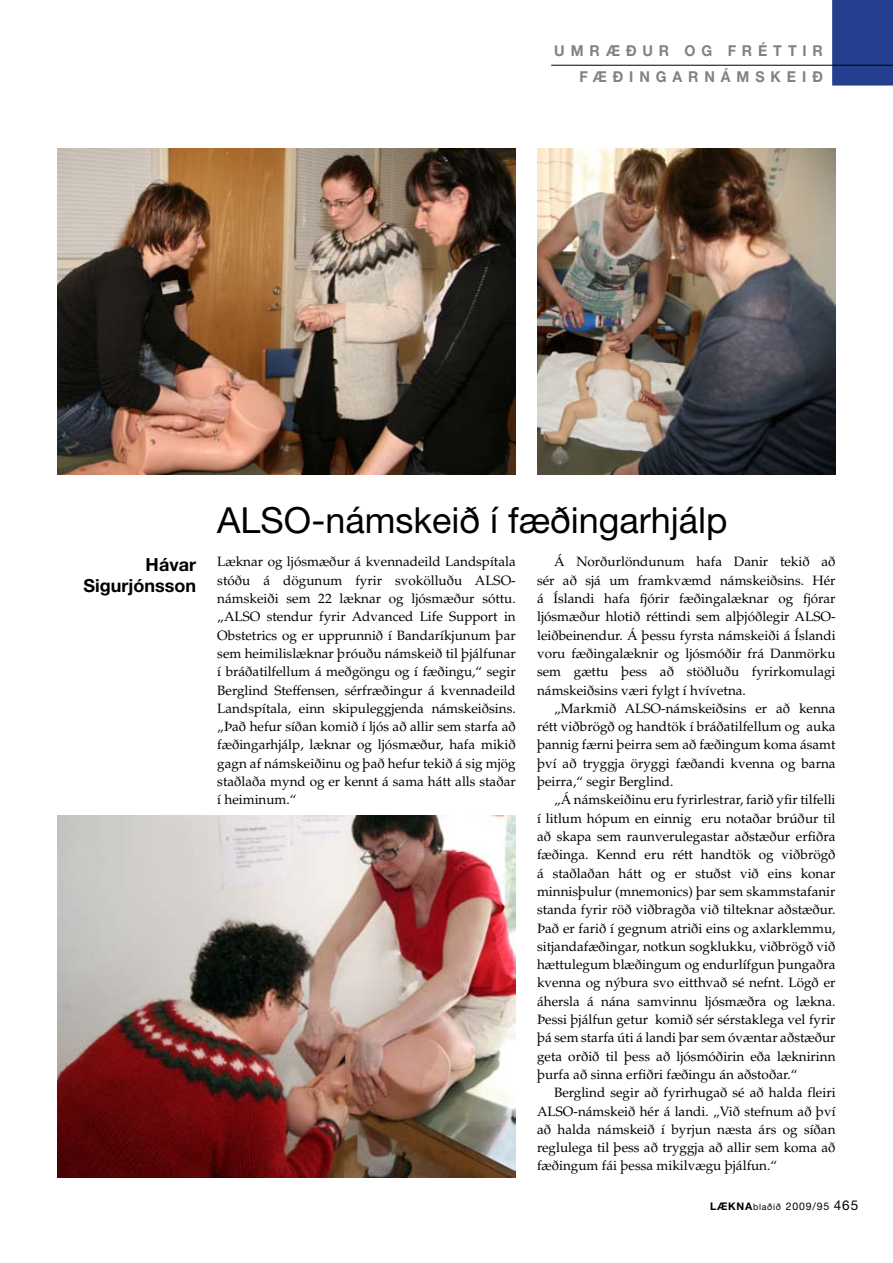
<style>
.page{position:relative;width:893px;height:1263px;background:#fff}
.page>*{position:absolute;margin:0;border:0;box-sizing:border-box;transform-origin:0 0}
.t1{font:36px "Helvetica Neue";color:#000}
.t2{font:700 18px/21px "Helvetica Neue";color:#000;text-align:right}
.t3{font:700 15px/25.5px "Helvetica Neue";letter-spacing:.415em;color:#808284;scale:.95 1}
.t4{font:13.5px/18.3px "Palatino";color:#000;text-align:justify}
.t5{font:10.5px "Helvetica Neue";letter-spacing:.075em;color:#000}
.s1{font-weight:700}
.s2{font-size:9px}
.s3{font-size:13.5px}
</style>
<div class="page">
<div style="left:832px;top:0;width:61px;height:86px;background:#24408f"></div>
<hr style="left:551px;top:65px;width:342px;height:1px;background:#000">
<img style="left:57px;top:149px;width:459px;height:326px">
<img style="left:57px;top:815px;width:459px;height:363px">
<img style="left:537px;top:149px;width:299px;height:326px">
<p class="t3" style="left:579px;top:38px;width:258px;text-indent:-25px">UMRÆÐUR OG FRÉTTI R fæð</p>
<p class="t3" style="left:629px;top:64px;width:63px">in garnámske</p>
<p class="t3" style="left:802px;top:64px;width:21px">i ð</p>
<h2 class="t2" style="left:83px;top:554px;width:114px">Hávar<br>Sigurjónsson</h2>
<h1 class="t1" style="left:217px;top:499px;width:512px">ALSO-námskeið í fæðingarhjálp</h1>
<p class="t4" style="left:217px;top:553px;width:300px">Læknar og ljósmæður á kvennadeild Landspítala stóðu á dögunum fyrir svokölluðu ALSO&shy;námskeiði sem 22 læknar og ljósmæður sóttu. „ALSO stendur fyrir Advanced Life Support in Obstetrics og er upprunnið í Bandaríkjunum þar sem heimilislæknar þróuðu námskeið til þjálfunar í bráðatilfellum á meðgöngu og í fæðingu,“ segir Berglind Steffensen, sérfræðingur á kvennadeild Landspítala, einn skipuleggjenda námskeiðsins. „Það hefur síðan komið í ljós að allir sem starfa að fæðingarhjálp, læknar og ljósmæður, hafa mikið gagn af námskeiðinu og það hefur tekið á sig mjög staðlaða mynd og er kennt á sama hátt alls staðar í heiminum.“</p>
<p class="t4" style="left:537px;top:553px;width:300px;text-indent:17px">Á Norðurlöndunum hafa Danir tekið að sér að sjá um framkvæmd námskeiðsins. Hér á Íslandi hafa fjórir fæðingalæknar og fjórar ljósmæður hlotið réttindi sem alþjóðlegir ALSO&shy;leiðbeinendur. Á þessu fyrsta námskeiði á Íslandi voru fæðingalæknir og ljósmóðir frá Danmörku sem gættu þess að stöðluðu fyrirkomulagi námskeiðsins væri fylgt í hvívetna.</p>
<p class="t4" style="left:537px;top:699px;width:300px;text-indent:17px">„Markmið ALSO-námskeiðsins er að kenna rétt viðbrögð og handtök í bráðatilfellum og auka þannig færni þeirra sem að fæðingum koma ásamt því að tryggja öryggi fæðandi kvenna og barna þeirra,“ segir Berglind.</p>
<p class="t4" style="left:537px;top:791px;width:300px;text-indent:17px">„Á námskeiðinu eru fyrirlestrar, farið yfir tilfelli í litlum hópum en einnig eru notaðar brúður til að skapa sem raunverulegastar aðstæður erfiðra fæðinga. Kennd eru rétt handtök og viðbrögð á staðlaðan hátt og er stuðst við eins konar minnisþulur (mnemonics) þar sem skammstafanir standa fyrir röð viðbragða við tilteknar aðstæður.<br>Það er farið í gegnum atriði eins og axlarklemmu, sitjandafæðingar, notkun sogklukku, viðbrögð við hættulegum blæðingum og endurlífgun þungaðra kvenna og nýbura svo eitthvað sé nefnt. Lögð er áhersla á nána samvinnu ljósmæðra og lækna.<br>Þessi þjálfun getur komið sér sérstaklega vel fyrir þá sem starfa úti á landi þar sem óvæntar aðstæður geta orðið til þess að ljósmóðirin eða læknirinn þurfa að sinna erfiðri fæðingu án aðstoðar.“</p>
<p class="t4" style="left:537px;top:1084px;width:300px;text-indent:17px">Berglind segir að fyrirhugað sé að halda fleiri ALSO-námskeið hér á landi. „Við stefnum að því að halda námskeið í byrjun næsta árs og síðan reglulega til þess að tryggja að allir sem koma að fæðingum fái þessa mikilvægu þjálfun.“</p>
<p class="t5" style="left:710px;top:1200px;width:150px"><span class="s1">LÆKNA</span><span class="s2">blaðið</span> 2009/95 <span class="s3">465</span></p>
</div>
